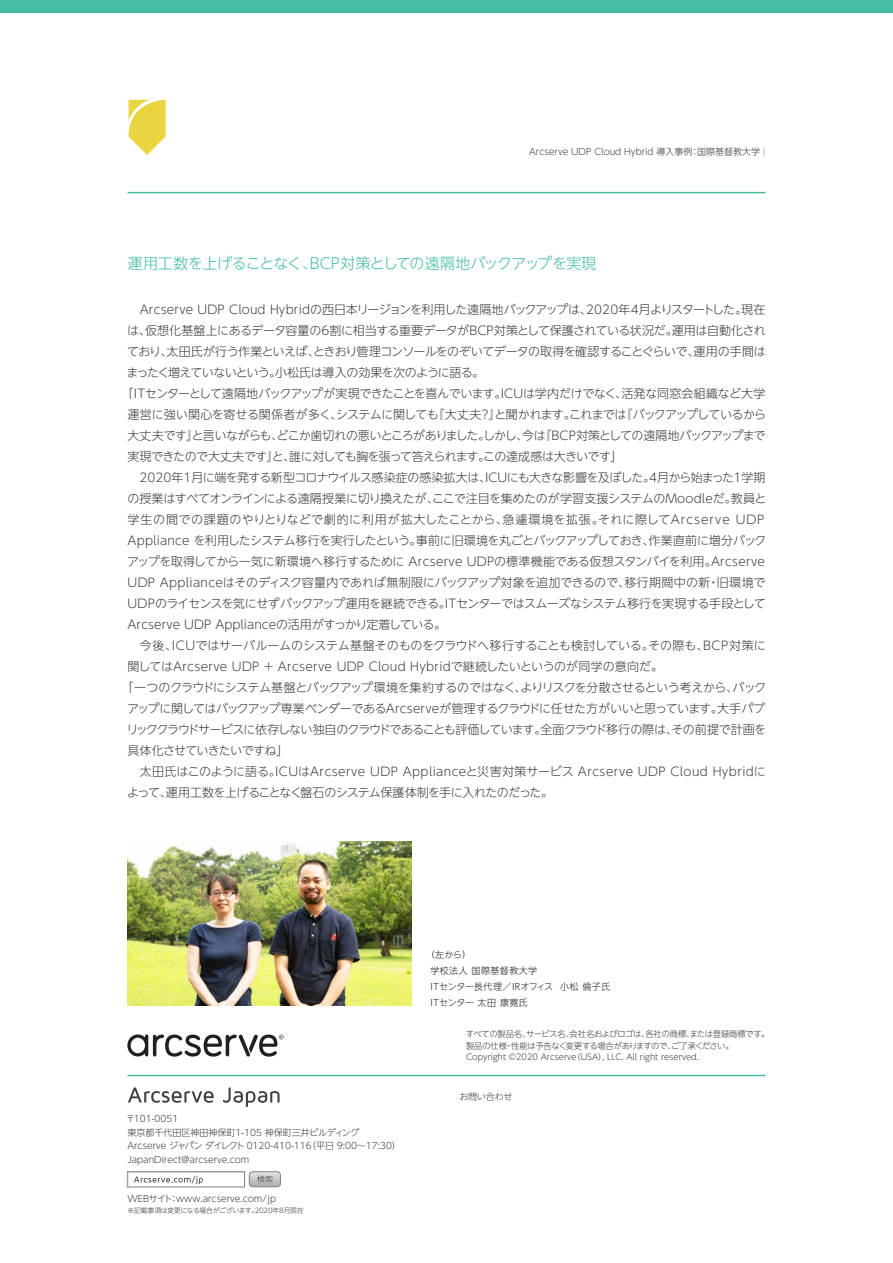
<style>
.page{position:relative;width:893px;height:1263px;background:#fff}
.page>*{position:absolute;margin:0;border:0;box-sizing:border-box;transform-origin:0 0}
.t1{font:300 15px "UD Shin Go NT Pro";letter-spacing:-.03em;color:#45bda3}
.t2{font:300 12px "UD Shin Go NT Pro";letter-spacing:-.025em;color:#3e3e3f}
.t3{font:300 12px "UD Shin Go NT Pro";letter-spacing:-.045em;color:#3e3e3f}
.t4{font:300 12px "UD Shin Go NT Pro";letter-spacing:-.005em;color:#3e3e3f}
.t5{font:300 12px "UD Shin Go NT Pro";letter-spacing:-.055em;color:#3e3e3f}
.t6{font:300 12px "UD Shin Go NT Pro";letter-spacing:-.05em;color:#3e3e3f}
.t7{font:300 12px "UD Shin Go NT Pro";letter-spacing:.005em;color:#3e3e3f}
.t8{font:300 12px "UD Shin Go NT Pro";letter-spacing:.035em;color:#3e3e3f}
.t9{font:300 12px "UD Shin Go NT Pro";color:#3e3e3f}
.t10{font:300 12px "UD Shin Go NT Pro";letter-spacing:-.065em;color:#3e3e3f}
.t11{font:300 12px "UD Shin Go NT Pro";letter-spacing:.055em;color:#3e3e3f}
.t12{font:300 12px "UD Shin Go NT Pro";letter-spacing:.025em;color:#3e3e3f}
.t13{font:300 12px "UD Shin Go NT Pro";letter-spacing:-.06em;color:#3e3e3f}
.t14{font:300 9px/13.5px "UD Shin Go NT Pro";color:#3e3e3f}
.t15{font:300 9px/15.8px "UD Shin Go NT Pro";letter-spacing:.05em;color:#231f20}
.t16{font:300 8.25px/11.2px "UD Shin Go NT Pro";color:#3e3e3f}
.t17{font:300 6.75px "UD Shin Go NT Pro";letter-spacing:-.005em;color:#3e3e3f}
.s1{color:#45bda3}
</style>
<div class="page">
<div style="left:0;top:0;width:893px;height:13px;background:#45bda3"></div>
<hr style="left:128px;top:192px;width:637px;height:1px;background:#45bda3">
<hr style="left:128px;top:1075px;width:637px;height:1px;background:#45bda3">
<svg style="left:128px;top:1087px;width:86px;height:16px"></svg>
<svg style="left:223px;top:1087px;width:57px;height:20px"></svg>
<div style="left:249px;top:1171px;width:32px;height:16px;border:1px solid #808285;border-radius:3px"></div>
<svg style="left:127px;top:1171px;width:153px;height:16px"></svg>
<svg style="left:129px;top:100px;width:37px;height:55px"></svg>
<svg style="left:127px;top:1034px;width:157px;height:22px"></svg>
<img style="left:128px;top:841px;width:283px;height:164px">
<p class="t14" style="left:529px;top:145px;width:238px">Arcserve UDP Cloud Hybrid 導入事例：国際基督教大学 <span class="s1">|</span></p>
<p class="t1" style="left:128px;top:251px;width:470px">運用工数を上げることなく、BCP対策としての遠隔地バックアップを実現</p>
<p class="t7" style="left:140px;top:300px;width:627px">Arcserve UDP Cloud Hybridの西日本リージョンを利用した遠隔地バックアップは、2020年4月よりスタートした。現在</p>
<p class="t2" style="left:127px;top:321px;width:640px">は、仮想化基盤上にあるデータ容量の6割に相当する重要データがBCP対策として保護されている状況だ。運用は自動化され</p>
<p class="t6" style="left:127px;top:342px;width:640px">ており、太田氏が行う作業といえば、ときおり管理コンソールをのぞいてデータの取得を確認することぐらいで、運用の手間は</p>
<p class="t5" style="left:127px;top:363px;width:359px">まったく増えていないという。小松氏は導入の効果を次のように語る。</p>
<p class="t2" style="left:122px;top:384px;width:645px">「ITセンターとして遠隔地バックアップが実現できたことを喜んでいます。ICUは学内だけでなく、活発な同窓会組織など大学</p>
<p class="t3" style="left:128px;top:405px;width:640px">運営に強い関心を寄せる関係者が多く、システムに関しても『大丈夫？』と聞かれます。これまでは『バックアップしているから</p>
<p class="t5" style="left:128px;top:426px;width:639px">大丈夫です』と言いながらも、どこか歯切れの悪いところがありました。しかし、今は『BCP対策としての遠隔地バックアップまで</p>
<p class="t6" style="left:128px;top:447px;width:497px">実現できたので大丈夫です』と、誰に対しても胸を張って答えられます。この達成感は大きいです」</p>
<p class="t3" style="left:140px;top:468px;width:627px">2020年1月に端を発する新型コロナウイルス感染症の感染拡大は、ICUにも大きな影響を及ぼした。4月から始まった１学期</p>
<p class="t2" style="left:127px;top:489px;width:640px">の授業はすべてオンラインによる遠隔授業に切り換えたが、ここで注目を集めたのが学習支援システムのMoodleだ。教員と</p>
<p class="t11" style="left:128px;top:510px;width:638px">学生の間での課題のやりとりなどで劇的に利用が拡大したことから、急遽環境を拡張。それに際してArcserve UDP</p>
<p class="t3" style="left:128px;top:531px;width:640px">Appliance を利用したシステム移行を実行したという。事前に旧環境を丸ごとバックアップしておき、作業直前に増分バック</p>
<p class="t9" style="left:127px;top:552px;width:639px">アップを取得してから一気に新環境へ移行するために Arcserve UDPの標準機能である仮想スタンバイを利用。Arcserve</p>
<p class="t4" style="left:128px;top:573px;width:640px">UDP Applianceはそのディスク容量内であれば無制限にバックアップ対象を追加できるので、移行期間中の新・旧環境で</p>
<p class="t3" style="left:128px;top:594px;width:640px">UDPのライセンスを気にせずバックアップ運用を継続できる。ITセンターではスムーズなシステム移行を実現する手段として</p>
<p class="t7" style="left:128px;top:615px;width:320px">Arcserve UDP Applianceの活用がすっかり定着している。</p>
<p class="t4" style="left:140px;top:636px;width:627px">今後、ICUではサーバルームのシステム基盤そのものをクラウドへ移行することも検討している。その際も、BCP対策に</p>
<p class="t12" style="left:128px;top:657px;width:537px">関してはArcserve UDP + Arcserve UDP Cloud Hybridで継続したいというのが同学の意向だ。</p>
<p class="t2" style="left:122px;top:678px;width:646px">「一つのクラウドにシステム基盤とバックアップ環境を集約するのではなく、よりリスクを分散させるという考えから、バック</p>
<p class="t2" style="left:127px;top:699px;width:640px">アップに関してはバックアップ専業ベンダーであるArcserveが管理するクラウドに任せた方がいいと思っています。大手パブ</p>
<p class="t10" style="left:126px;top:720px;width:641px">リッククラウドサービスに依存しない独自のクラウドであることも評価しています。全面クラウド移行の際は、その前提で計画を</p>
<p class="t5" style="left:128px;top:741px;width:162px">具体化させていきたいですね」</p>
<p class="t8" style="left:140px;top:762px;width:628px">太田氏はこのように語る。ICUはArcserve UDP Applianceと災害対策サービス Arcserve UDP Cloud Hybridに</p>
<p class="t13" style="left:127px;top:783px;width:428px">よって、運用工数を上げることなく盤石のシステム保護体制を手に入れたのだった。</p>
<p class="t15" style="left:430px;top:947px;width:182px;text-indent:-4px">（左から）<br>学校法人 国際基督教大学<br>ITセンター長代理／IRオフィス 小松 倫子氏<br>ITセンター 太田 康寛氏</p>
<p class="t16" style="left:466px;top:1028px;width:305px">すべての製品名、サービス名、会社名およびロゴは、各社の商標、または登録商標です。製品の仕様・性能は予告なく変更する場合がありますので、ご了承ください。<br>Copyright ©2020 Arcserve（USA）, LLC. All right reserved.</p>
<p class="t14" style="left:126px;top:1111px;width:276px">〒101-0051<br>東京都千代田区神田神保町1-105 神保町三井ビルディング<br>Arcserve ジャパン ダイレクト 0120-410-116（平日 9:00～17:30）<br>JapanDirect@arcserve.com</p>
<p class="t14" style="left:127px;top:1192px;width:150px">WEBサイト：www.arcserve.com/jp</p>
<p class="t17" style="left:127px;top:1205px;width:178px">※記載事項は変更になる場合がございます。2020年8月現在</p>
<p class="t14" style="left:459px;top:1089px;width:54px">お問い合わせ</p>
</div>
